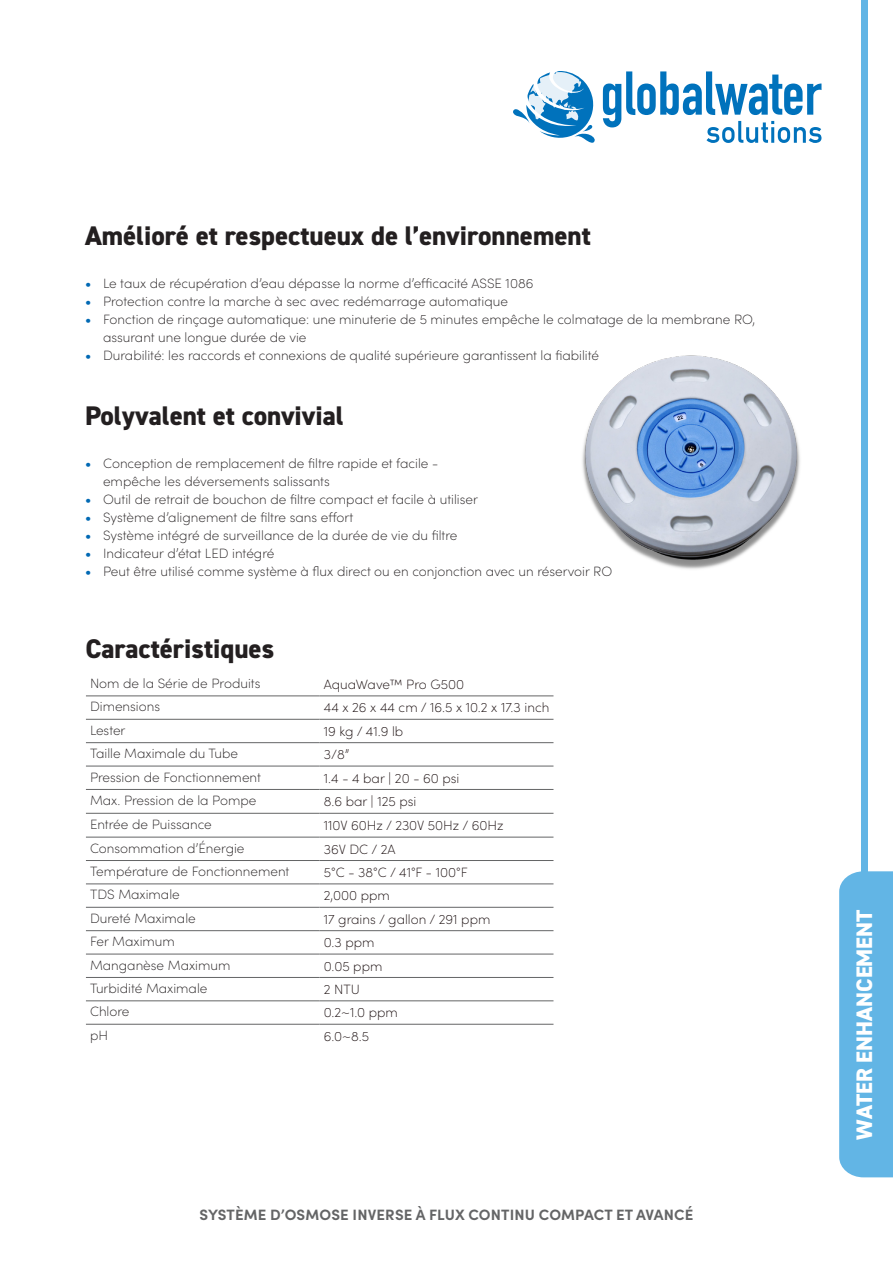
<style>
.page{position:relative;width:893px;height:1263px;background:#fff}
.page>*{position:absolute;margin:0;border:0;box-sizing:border-box;transform-origin:0 0}
.Body_12_14_4{font:800 27px "DIN2014";color:#231f20}
.t1{font:800 27px "DIN2014";color:#fff}
.t2{font:800 22.5px "DIN2014";color:#fff}
.t3{font:700 15px "Sofia Pro";letter-spacing:.01em;color:#646566}
.Small_Text__9_pt{font:200 13.5px/18px "Sofia Pro";color:#231f20}
.Table_CellText{font:200 13.5px "Sofia Pro";color:#180c0d}
.s1{font-weight:600;color:#0069b4}
</style>
<div class="page">
<div style="left:861px;top:0;width:6px;height:967px;background:#62b5e5"></div>
<div style="left:839px;top:871px;width:54px;height:306px;background:#62b5e5"></div>
<svg style="left:513px;top:71px;width:82px;height:72px"></svg>
<svg style="left:603px;top:71px;width:218px;height:72px"></svg>
<hr style="left:86px;top:696px;width:234px;height:1px;background:#646566">
<hr style="left:86px;top:719px;width:234px;height:1px;background:#646566">
<hr style="left:86px;top:742px;width:234px;height:1px;background:#646566">
<hr style="left:86px;top:766px;width:234px;height:1px;background:#646566">
<hr style="left:86px;top:789px;width:234px;height:1px;background:#646566">
<hr style="left:86px;top:813px;width:234px;height:1px;background:#646566">
<hr style="left:86px;top:837px;width:234px;height:1px;background:#646566">
<hr style="left:86px;top:860px;width:234px;height:1px;background:#646566">
<hr style="left:86px;top:883px;width:234px;height:1px;background:#646566">
<hr style="left:86px;top:907px;width:234px;height:1px;background:#646566">
<hr style="left:86px;top:930px;width:234px;height:1px;background:#646566">
<hr style="left:86px;top:954px;width:234px;height:1px;background:#646566">
<hr style="left:86px;top:977px;width:234px;height:1px;background:#646566">
<hr style="left:86px;top:1000px;width:234px;height:1px;background:#646566">
<hr style="left:86px;top:1024px;width:234px;height:1px;background:#646566">
<hr style="left:320px;top:696px;width:233px;height:1px;background:#646566">
<hr style="left:320px;top:719px;width:233px;height:1px;background:#646566">
<hr style="left:320px;top:742px;width:233px;height:1px;background:#646566">
<hr style="left:320px;top:766px;width:233px;height:1px;background:#646566">
<hr style="left:320px;top:789px;width:233px;height:1px;background:#646566">
<hr style="left:320px;top:813px;width:233px;height:1px;background:#646566">
<hr style="left:320px;top:837px;width:233px;height:1px;background:#646566">
<hr style="left:320px;top:860px;width:233px;height:1px;background:#646566">
<hr style="left:320px;top:883px;width:233px;height:1px;background:#646566">
<hr style="left:320px;top:907px;width:233px;height:1px;background:#646566">
<hr style="left:320px;top:930px;width:233px;height:1px;background:#646566">
<hr style="left:320px;top:954px;width:233px;height:1px;background:#646566">
<hr style="left:320px;top:977px;width:233px;height:1px;background:#646566">
<hr style="left:320px;top:1000px;width:233px;height:1px;background:#646566">
<hr style="left:320px;top:1024px;width:233px;height:1px;background:#646566">
<img style="left:582px;top:355px;width:218px;height:214px">
<p class="Body_12_14_4" style="left:85px;top:218px;width:507px">Amélioré et respectueux de l’environnement</p>
<p class="Small_Text__9_pt" style="left:85px;top:274px;width:450px"><span class="s1">•</span> Le taux de récupération d’eau dépasse la norme d’efficacité ASSE 1086</p>
<p class="Small_Text__9_pt" style="left:85px;top:292px;width:424px"><span class="s1">•</span> Protection contre la marche à sec avec redémarrage automatique</p>
<p class="Small_Text__9_pt" style="left:103px;top:310px;width:654px;text-indent:-18px"><span class="s1">•</span> Fonction de rinçage automatique: une minuterie de 5 minutes empêche le colmatage de la membrane RO, assurant une longue durée de vie</p>
<p class="Small_Text__9_pt" style="left:85px;top:346px;width:515px"><span class="s1">•</span> Durabilité: les raccords et connexions de qualité supérieure garantissent la fiabilité</p>
<p class="Body_12_14_4" style="left:85px;top:398px;width:260px">Polyvalent et convivial</p>
<p class="Small_Text__9_pt" style="left:103px;top:454px;width:337px;text-indent:-18px"><span class="s1">•</span> Conception de remplacement de filtre rapide et facile - empêche les déversements salissants</p>
<p class="Small_Text__9_pt" style="left:85px;top:490px;width:394px"><span class="s1">•</span> Outil de retrait de bouchon de filtre compact et facile à utiliser</p>
<p class="Small_Text__9_pt" style="left:85px;top:508px;width:270px"><span class="s1">•</span> Système d’alignement de filtre sans effort</p>
<p class="Small_Text__9_pt" style="left:85px;top:526px;width:374px"><span class="s1">•</span> Système intégré de surveillance de la durée de vie du filtre</p>
<p class="Small_Text__9_pt" style="left:85px;top:544px;width:191px"><span class="s1">•</span> Indicateur d’état LED intégré</p>
<p class="Small_Text__9_pt" style="left:85px;top:562px;width:529px"><span class="s1">•</span> Peut être utilisé comme système à flux direct ou en conjonction avec un réservoir RO</p>
<p class="Body_12_14_4" style="left:86px;top:631px;width:190px">Caractéristiques</p>
<p class="Small_Text__9_pt" style="left:90px;top:673px;width:172px">Nom de la Série de Produits</p>
<p class="Table_CellText" style="left:324px;top:675px;width:142px">AquaWave™ Pro G500</p>
<p class="Small_Text__9_pt" style="left:90px;top:697px;width:72px">Dimensions</p>
<p class="Table_CellText" style="left:324px;top:698px;width:227px">44 x 26 x 44 cm / 16.5 x 10.2 x 17.3 inch</p>
<p class="Small_Text__9_pt" style="left:90px;top:720px;width:37px">Lester</p>
<p class="Table_CellText" style="left:324px;top:721px;width:81px">19 kg / 41.9 lb</p>
<p class="Small_Text__9_pt" style="left:90px;top:744px;width:150px">Taille Maximale du Tube</p>
<p class="Table_CellText" style="left:324px;top:745px;width:27px">3/8”</p>
<p class="Small_Text__9_pt" style="left:90px;top:767px;width:172px">Pression de Fonctionnement</p>
<p class="Table_CellText" style="left:324px;top:768px;width:137px">1.4 - 4 bar | 20 - 60 psi</p>
<p class="Small_Text__9_pt" style="left:90px;top:791px;width:168px">Max. Pression de la Pompe</p>
<p class="Table_CellText" style="left:324px;top:792px;width:94px">8.6 bar | 125 psi</p>
<p class="Small_Text__9_pt" style="left:90px;top:814px;width:123px">Entrée de Puissance</p>
<p class="Table_CellText" style="left:324px;top:816px;width:181px">110V 60Hz / 230V 50Hz / 60Hz</p>
<p class="Small_Text__9_pt" style="left:90px;top:838px;width:156px">Consommation d’Énergie</p>
<p class="Table_CellText" style="left:324px;top:839px;width:73px">36V DC / 2A</p>
<p class="Small_Text__9_pt" style="left:90px;top:861px;width:201px">Température de Fonctionnement</p>
<p class="Table_CellText" style="left:324px;top:863px;width:145px">5°C - 38°C / 41°F - 100°F</p>
<p class="Small_Text__9_pt" style="left:90px;top:885px;width:91px">TDS Maximale</p>
<p class="Table_CellText" style="left:324px;top:886px;width:68px">2,000 ppm</p>
<p class="Small_Text__9_pt" style="left:90px;top:908px;width:107px">Dureté Maximale</p>
<p class="Table_CellText" style="left:324px;top:909px;width:168px">17 grains / gallon / 291 ppm</p>
<p class="Small_Text__9_pt" style="left:90px;top:932px;width:86px">Fer Maximum</p>
<p class="Table_CellText" style="left:324px;top:933px;width:52px">0.3 ppm</p>
<p class="Small_Text__9_pt" style="left:90px;top:955px;width:142px">Manganèse Maximum</p>
<p class="Table_CellText" style="left:324px;top:956px;width:60px">0.05 ppm</p>
<p class="Small_Text__9_pt" style="left:90px;top:978px;width:119px">Turbidité Maximale</p>
<p class="Table_CellText" style="left:324px;top:979px;width:38px">2 NTU</p>
<p class="Small_Text__9_pt" style="left:90px;top:1002px;width:41px">Chlore</p>
<p class="Table_CellText" style="left:324px;top:1003px;width:76px">0.2~1.0 ppm</p>
<p class="Small_Text__9_pt" style="left:90px;top:1025px;width:20px">pH</p>
<p class="Table_CellText" style="left:324px;top:1026px;width:47px">6.0~8.5</p>
<p class="t3" style="left:200px;top:1203px;width:495px">SYSTÈME D’OSMOSE INVERSE À FLUX CONTINU COMPACT ET AVANCÉ</p>
<h2 class="t2" style="left:849px;top:1139px;width:231px;rotate:-90deg">WATER ENHANCEMENT</h2>
<h1 class="t1" style="left:846px;top:1134px;width:135px;rotate:-90deg">WATER MO</h1>
<h1 class="t1" style="left:846px;top:1133px;width:43px;rotate:-90deg">WA</h1>
</div>
